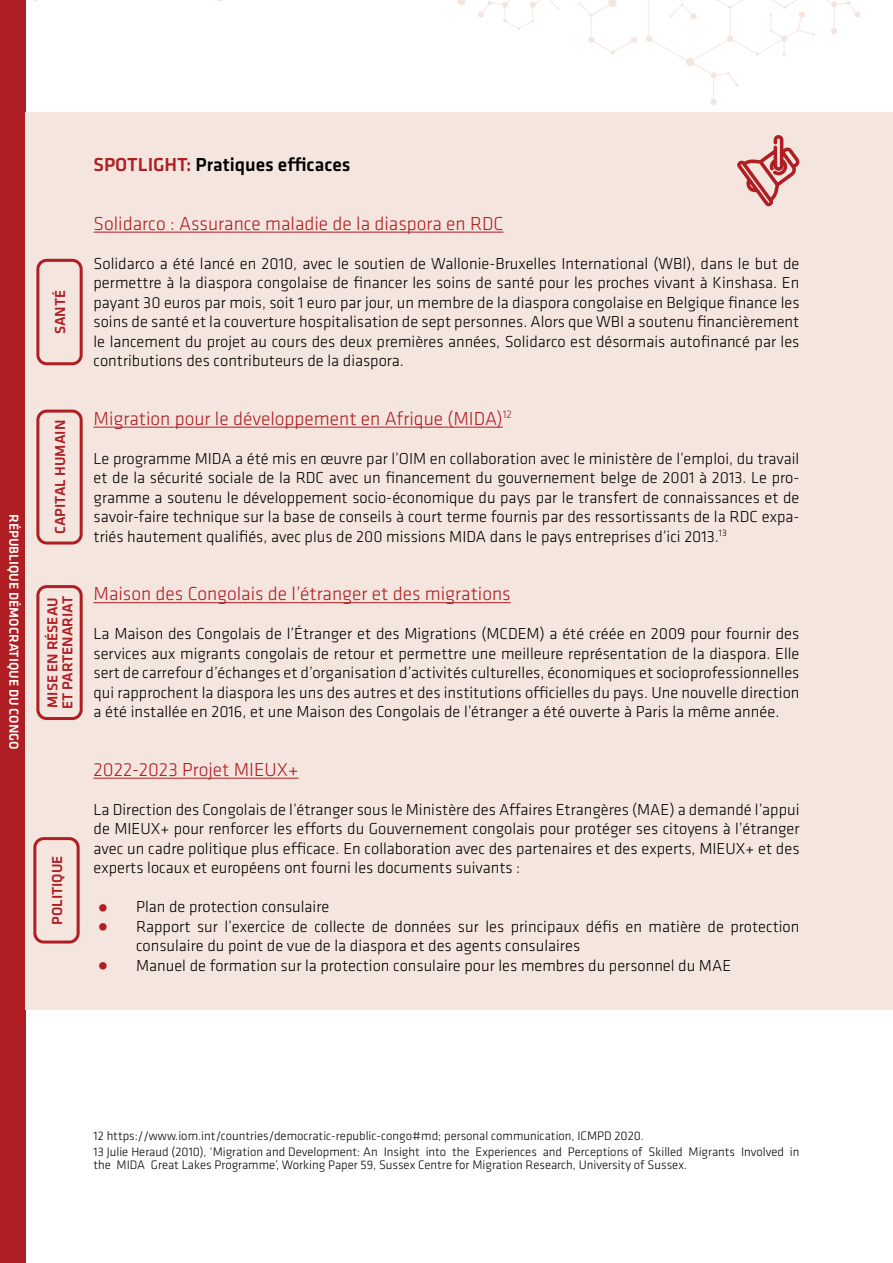
<style>
.page{position:relative;width:893px;height:1263px;background:#fff}
.page>*{position:absolute;margin:0;border:0;box-sizing:border-box;transform-origin:0 0}
.t1{font:300 19.5px "Klavika";color:#af1e23}
.t2{font:500 19.5px "Klavika";color:#000}
.t3{font:300 16.5px/19.5px "Klavika";color:#000;text-align:justify}
.t4{font:500 15px/15px "Klavika";color:#af1e23}
.t5{font:500 13.5px "Klavika";color:#fff}
.t6{font:300 12.75px/15.6px "Klavika";color:#000}
.s1{color:#af1e23}
</style>
<div class="page">
<div style="left:0;top:0;width:26px;height:1263px;background:#af1e23"></div>
<svg style="left:578px;top:0;width:59px;height:55px"></svg>
<svg style="left:457px;top:0;width:102px;height:30px"></svg>
<svg style="left:646px;top:0;width:215px;height:105px"></svg>
<div style="left:26px;top:113px;width:867px;height:897px;background:#f4e5de"></div>
<svg style="left:737px;top:135px;width:63px;height:71px"></svg>
<hr style="left:94px;top:232px;width:410px;height:1px;background:#af1e23">
<hr style="left:94px;top:427px;width:409px;height:1px;background:#af1e23">
<hr style="left:94px;top:602px;width:417px;height:1px;background:#af1e23">
<hr style="left:94px;top:778px;width:205px;height:1px;background:#af1e23">
<svg style="left:36px;top:410px;width:47px;height:134px"></svg>
<svg style="left:36px;top:259px;width:47px;height:106px"></svg>
<svg style="left:33px;top:837px;width:47px;height:106px"></svg>
<svg style="left:36px;top:585px;width:47px;height:135px"></svg>
<p class="t5" style="left:23px;top:514px;width:237px;rotate:90deg">RÉPUBLIQUE DÉMOCRATIQUE DU CONGO</p>
<p class="t4" style="left:52px;top:334px;width:46px;rotate:-90deg">SANTÉ</p>
<p class="t4" style="left:52px;top:534px;width:116px;rotate:-90deg">CAPITAL HUMAIN</p>
<p class="t4" style="left:45px;top:709px;width:115px;rotate:-90deg">MISE EN RÉSEAU<br>ET PARTENARIAT</p>
<p class="t4" style="left:49px;top:925px;width:71px;rotate:-90deg">POLITIQUE</p>
<p class="t2" style="left:94px;top:151px;width:258px"><span class="s1">SPOTLIGHT:</span> Pratiques efficaces</p>
<p class="t1" style="left:94px;top:211px;width:411px">Solidarco : Assurance maladie de la diaspora en RDC</p>
<p class="t3" style="left:94px;top:253px;width:707px">Solidarco a été lancé en 2010, avec le soutien de Wallonie-Bruxelles International (WBI), dans le but de permettre à la diaspora congolaise de financer les soins de santé pour les proches vivant à Kinshasa. En payant 30 euros par mois, soit 1 euro par jour, un membre de la diaspora congolaise en Belgique finance les soins de santé et la couverture hospitalisation de sept personnes. Alors que WBI a soutenu financièrement le lancement du projet au cours des deux premières années, Solidarco est désormais autofinancé par les contributions des contributeurs de la diaspora.</p>
<p class="t1" style="left:94px;top:406px;width:420px">Migration pour le développement en Afrique (MIDA)<sup>12</sup></p>
<p class="t3" style="left:94px;top:448px;width:707px">Le programme MIDA a été mis en œuvre par l’OIM en collaboration avec le ministère de l’emploi, du travail et de la sécurité sociale de la RDC avec un financement du gouvernement belge de 2001 à 2013. Le pro&shy;gramme a soutenu le développement socio-économique du pays par le transfert de connaissances et de savoir-faire technique sur la base de conseils à court terme fournis par des ressortissants de la RDC expa&shy;triés hautement qualifiés, avec plus de 200 missions MIDA dans le pays entreprises d’ici 2013.<sup>13</sup></p>
<p class="t1" style="left:94px;top:582px;width:419px">Maison des Congolais de l’étranger et des migrations</p>
<p class="t3" style="left:94px;top:624px;width:707px">La Maison des Congolais de l’Étranger et des Migrations (MCDEM) a été créée en 2009 pour fournir des services aux migrants congolais de retour et permettre une meilleure représentation de la diaspora. Elle sert de carrefour d’échanges et d’organisation d’activités culturelles, économiques et socioprofessionnelles qui rapprochent la diaspora les uns des autres et des institutions officielles du pays. Une nouvelle direction a été installée en 2016, et une Maison des Congolais de l’étranger a été ouverte à Paris la même année.</p>
<p class="t1" style="left:94px;top:757px;width:207px">2022-2023 Projet MIEUX+</p>
<p class="t3" style="left:94px;top:799px;width:707px">La Direction des Congolais de l’étranger sous le Ministère des Affaires Etrangères (MAE) a demandé l’appui de MIEUX+ pour renforcer les efforts du Gouvernement congolais pour protéger ses citoyens à l’étranger avec un cadre politique plus efficace. En collaboration avec des partenaires et des experts, MIEUX+ et des experts locaux et européens ont fourni les documents suivants :</p>
<p class="t3" style="left:94px;top:897px;width:237px"><span class="s1">•</span> Plan de protection consulaire</p>
<p class="t3" style="left:136px;top:916px;width:665px;text-indent:-43px"><span class="s1">•</span> Rapport sur l’exercice de collecte de données sur les principaux défis en matière de protection consulaire du point de vue de la diaspora et des agents consulaires</p>
<p class="t3" style="left:94px;top:955px;width:639px"><span class="s1">•</span> Manuel de formation sur la protection consulaire pour les membres du personnel du MAE</p>
<p class="t6" style="left:94px;top:1128px;width:707px">12 https://www.iom.int/countries/democratic-republic-congo#md; personal communication, ICMPD 2020.<br>13 Julie Heraud (2010), ‘Migration and Development: An Insight into the Experiences and Perceptions of Skilled Migrants Involved in</p>
<p class="t6" style="left:94px;top:1157px;width:595px">the MIDA Great Lakes Programme’, Working Paper 59, Sussex Centre for Migration Research, University of Sussex.</p>
</div>
